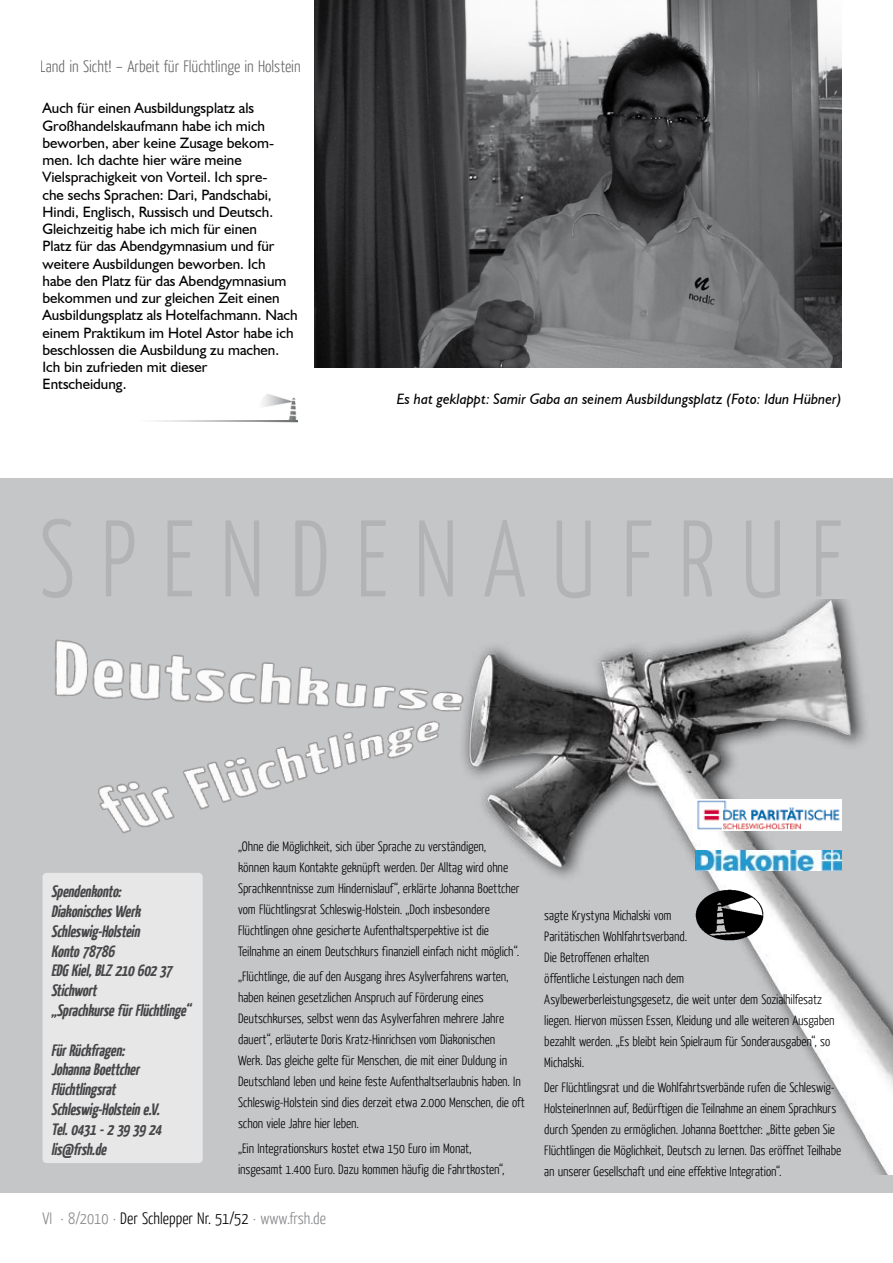
<style>
.page{position:relative;width:893px;height:1263px;background:#fff}
.page>*{position:absolute;margin:0;border:0;box-sizing:border-box;transform-origin:0 0}
.t1{font:italic 700 16.5px/19.8px "Yanone Kaffeesatz";color:#464648}
.t2{font:300 16.5px "Yanone Kaffeesatz";color:#000}
.t3{font:300 16.5px "Yanone Kaffeesatz";color:#87888a}
.t4{font:15px/17.2px "Humanist 521 BT";color:#000}
.t5{font:italic 15px "Humanist 521 BT";color:#000}
.t6{font:300 13.5px/21px "Yanone Kaffeesatz";letter-spacing:-.01em;color:#000}
.s1{color:#000}
</style>
<div class="page">
<div style="left:0;top:478px;width:893px;height:715px;background:#c5c6c8"></div>
<img style="left:464px;top:599px;width:429px;height:575px">
<img style="left:55px;top:621px;width:421px;height:135px">
<img style="left:80px;top:674px;width:384px;height:160px">
<img style="left:258px;top:394px;width:40px;height:29px">
<img style="left:156px;top:420px;width:142px;height:1px">
<img style="left:315px;top:0;width:527px;height:368px">
<div style="left:43px;top:873px;width:160px;height:290px;background:#e7e7e8;border-radius:4px"></div>
<img style="left:695px;top:799px;width:147px;height:32px">
<img style="left:695px;top:850px;width:147px;height:20px">
<img style="left:695px;top:890px;width:68px;height:51px">
<svg style="left:43px;top:519px;width:798px;height:79px"></svg>
<p class="t2" style="left:41px;top:56px;width:261px">Land in Sicht! – Arbeit für Flüchtlinge in Holstein</p>
<p class="t4" style="left:43px;top:99px;width:257px">Auch für einen Ausbildungsplatz als Großhandelskaufmann habe ich mich beworben, aber keine Zusage bekom&shy;men. Ich dachte hier wäre meine Vielsprachigkeit von Vorteil. Ich spre-<br>che sechs Sprachen: Dari, Pandschabi, Hindi, Englisch, Russisch und Deutsch.<br>Gleichzeitig habe ich mich für einen<br>Platz für das Abendgymnasium und für weitere Ausbildungen beworben. Ich habe den Platz für das Abendgymnasium bekommen und zur gleichen Zeit einen Ausbildungsplatz als Hotelfachmann. Nach einem Praktikum im Hotel Astor habe ich beschlossen die Ausbildung zu machen.<br>Ich bin zufrieden mit dieser<br>Entscheidung.</p>
<p class="t5" style="left:397px;top:389px;width:447px">Es hat geklappt: Samir Gaba an seinem Ausbildungsplatz (Foto: Idun Hübner)</p>
<p class="t1" style="left:51px;top:881px;width:145px">Spendenkonto:<br>DiakonischesWerk<br>Schleswig-Holstein<br>Konto78786<br>EDGKiel,BLZ21060237<br>Stichwort „SprachkursefürFlüchtlinge“</p>
<p class="t1" style="left:51px;top:1039px;width:115px">FürRückfragen:<br>JohannaBoettcher<br>Flüchtlingsrat<br>Schleswig-Holsteine.V.<br>Tel.0431-2393924 lis@frsh.de</p>
<p class="t6" style="left:238px;top:835px;width:283px">„Ohne die Möglichkeit, sich über Sprache zu verständigen, können kaum Kontakte geknüpft werden. Der Alltag wird ohne Sprachkenntnisse zum Hindernislauf“, erklärte Johanna Boettcher vom Flüchtlingsrat Schleswig-Holstein. „Doch insbesondere Flüchtlingen ohne gesicherte Aufenthaltsperpektive ist die Teilnahme an einem Deutschkurs finanziell einfach nicht möglich“.</p>
<p class="t6" style="left:238px;top:965px;width:288px">„Flüchtlinge, die auf den Ausgang ihres Asylverfahrens warten, haben keinen gesetzlichen Anspruch auf Förderung eines Deutschkurses, selbst wenn das Asylverfahren mehrere Jahre dauert“, erläuterte Doris Kratz-Hinrichsen vom Diakonischen<br>Werk. Das gleiche gelte für Menschen, die mit einer Duldung in Deutschland leben und keine feste Aufenthaltserlaubnis haben. In Schleswig-Holstein sind dies derzeit etwa 2.000 Menschen, die oft schon viele Jahre hier leben.</p>
<p class="t6" style="left:238px;top:1138px;width:268px">„Ein Integrationskurs kostet etwa 150 Euro im Monat, insgesamt 1.400 Euro. Dazu kommen häufig die Fahrtkosten“,</p>
<p class="t3" style="left:43px;top:1208px;width:285px">VI · 8/2010 · <span class="s1">Der Schlepper Nr. 51/52</span> · www.frsh.de</p>
<p class="t6" style="left:544px;top:904px;width:292px">sagte Krystyna Michalski vom<br>Paritätischen Wohlfahrtsverband.<br>Die Betroffenen erhalten<br>öffentliche Leistungen nach dem<br>Asylbewerberleistungsgesetz, die weit unter dem Sozialhilfesatz liegen. Hiervon müssen Essen, Kleidung und alle weiteren Ausgaben bezahlt werden. „Es bleibt kein Spielraum für Sonderausgaben“, so Michalski.</p>
<p class="t6" style="left:544px;top:1076px;width:298px">Der Flüchtlingsrat und die Wohlfahrtsverbände rufen die Schleswig-HolsteinerInnen auf, Bedürftigen die Teilnahme an einem Sprachkurs durch Spenden zu ermöglichen. Johanna Boettcher: „Bitte geben Sie Flüchtlingen die Möglichkeit, Deutsch zu lernen. Das eröffnet Teilhabe an unserer Gesellschaft und eine effektive Integration“.</p>
</div>
